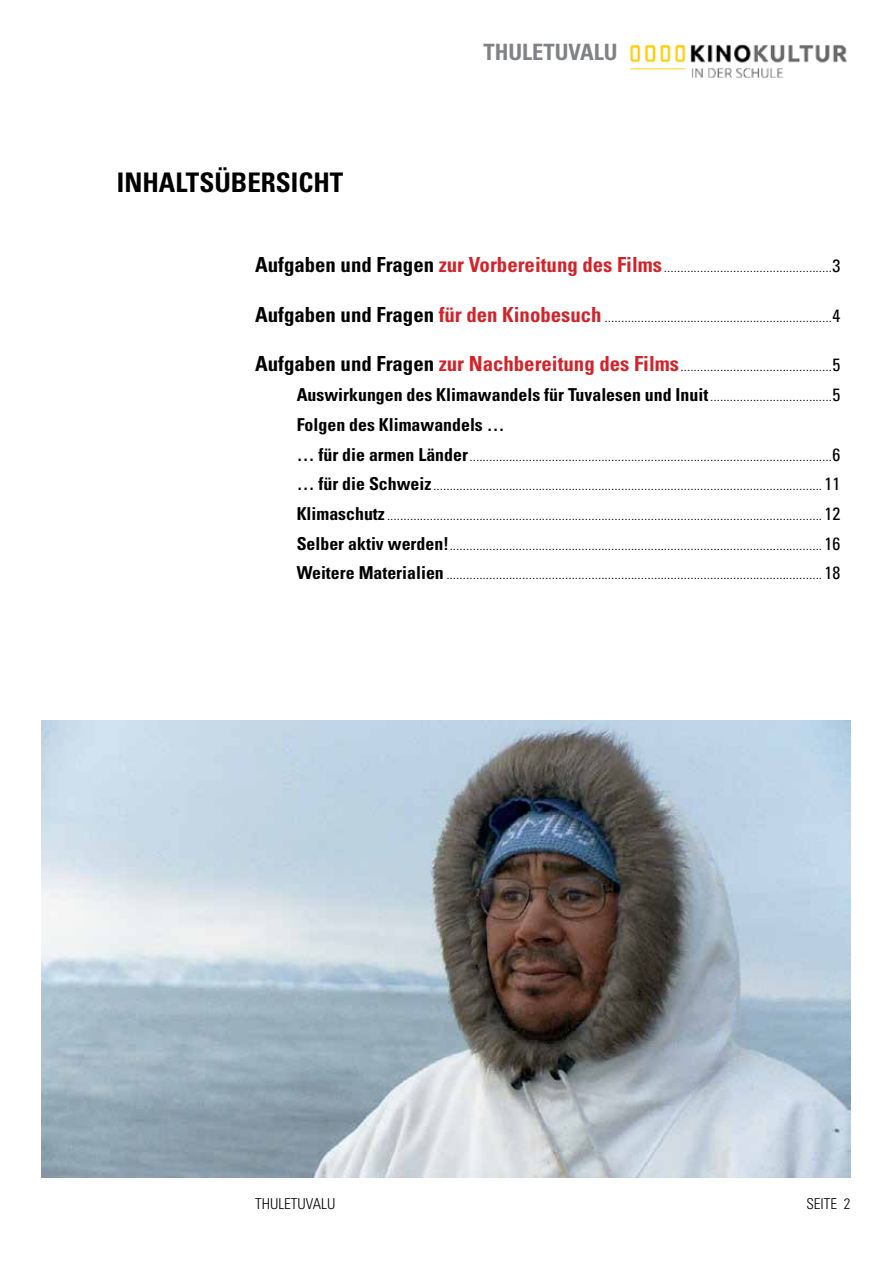
<style>
.page{position:relative;width:893px;height:1263px;background:#fff}
.page>*{position:absolute;margin:0;border:0;box-sizing:border-box;transform-origin:0 0}
.t1{font:700 condensed 27px "Univers";color:#000}
.t2{font:700 condensed 22.5px "Univers";color:#808285}
.t3{font:700 condensed 17.85px/29.7px "Univers";color:#000}
.t4{font:300 condensed 15px "Univers";color:#000}
.t5{font:300 condensed 14.85px/29.7px "Univers";color:#000;text-align:justify}
.s1{font-weight:700;font-size:20.85px}
.s2{font-weight:700;font-size:20.85px;color:#d2232a}
.s3{font-weight:400;font-size:17.85px}
.s4{font-weight:300;font-size:14.85px}
.s5{font-weight:400}
.s6{font-weight:700;font-size:17.85px}
</style>
<div class="page">
<img style="left:630px;top:44px;width:217px;height:34px">
<img style="left:41px;top:721px;width:809px;height:457px">
<h1 class="t1" style="left:117px;top:165px;width:228px">INHALTSÜBERSICHT</h1>
<h2 class="t2" style="left:483px;top:39px;width:136px">THULETUVALU</h2>
<p class="t5" style="left:255px;top:252px;width:587px"><span class="s1">Aufgaben und Fragen</span> <span class="s2">zur Vorbereitung des Films</span>...................................................<span class="s3">3</span></p>
<p class="t5" style="left:255px;top:301px;width:587px"><span class="s1">Aufgaben und Fragen</span> <span class="s2">für den Kinobesuch</span> .....................................................................<span class="s3">4</span></p>
<p class="t5" style="left:255px;top:351px;width:587px"><span class="s1">Aufgaben und Fragen</span> <span class="s2">zur Nachbereitung des Films</span>..............................................<span class="s3">5</span></p>
<p class="t3" style="left:297px;top:380px;width:545px">Auswirkungen des Klimawandels für Tuvalesen und Inuit<span class="s4">.....................................</span><span class="s5">5<br></span>Folgen des Klimawandels …</p>
<p class="t5" style="left:297px;top:440px;width:545px"><span class="s6">… für die armen Länder</span>..............................................................................................................<span class="s3">6 </span><span class="s6">… für die Schweiz</span>...................................................................................................................... <span class="s3">11<br></span><span class="s6">Klimaschutz</span>.................................................................................................................................... <span class="s3">12<br></span><span class="s6">Selber aktiv werden!</span>................................................................................................................. <span class="s3">16<br></span><span class="s6">Weitere Materialien</span> .................................................................................................................. <span class="s3">18</span></p>
<p class="t4" style="left:255px;top:1195px;width:82px">THULETUVALU</p>
<p class="t4" style="left:806px;top:1195px;width:46px">SEITE 2</p>
</div>
